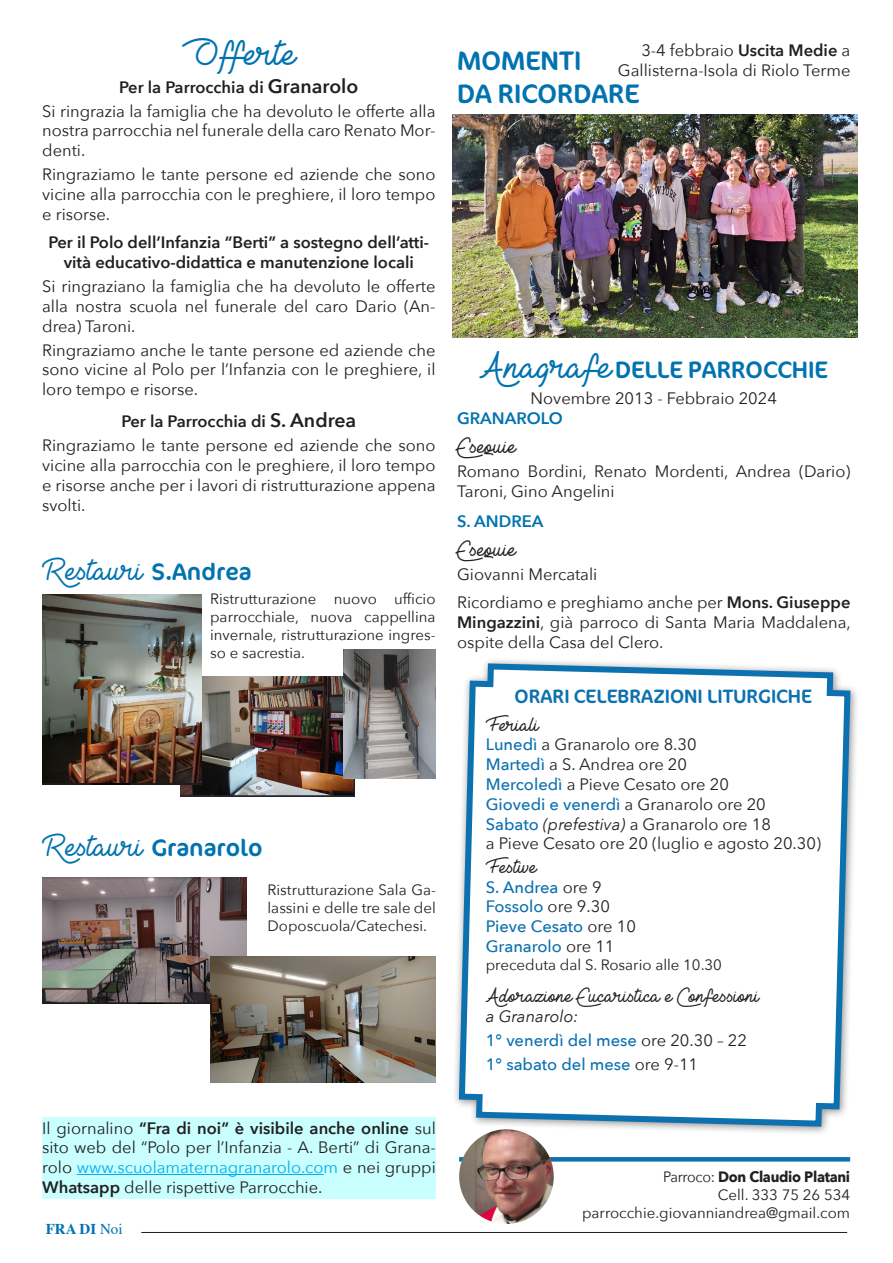
<style>
.page{position:relative;width:893px;height:1263px;background:#fff}
.page>*{position:absolute;margin:0;border:0;box-sizing:border-box;transform-origin:0 0}
.t1{font:36px "Lieto Me";color:#0073af}
.t2{font:30px "Lieto Me";color:#0073af}
.t3{font:27px "Cocon";color:#0073af}
.t4{font:24px "Cocon";color:#0073af}
.t5{font:21px "Lieto Me";color:#231f20}
.t6{font:19.5px "Lieto Me";color:#231f20}
.t7{font:19.5px "Cocon";color:#0d71af}
.t8{font:16.5px/19.8px "Avenir Next";color:#231f20;text-align:justify}
.t9{font:600 16.5px/19.8px "Avenir Next";color:#231f20;text-align:center}
.t10{font:500 16.5px "Avenir Next";color:#0d71af}
.t11{font:600 16.5px "Avenir Next";color:#0073af}
.t12{font:italic 16.5px "Avenir Next";color:#231f20}
.t13{font:15px/18px "Avenir Next";color:#231f20;text-align:justify}
.t14{font:700 15px "Avenir Next";letter-spacing:-.02em;color:#231f20;scale:.95 1}
.t15{font:700 15px "Times";color:#0073af}
.s1{font-size:19.5px}
.s2{font-family:"Cocon";font-size:24px}
.s3{font-family:"Lieto Me";font-size:30px}
.s4{font-weight:600}
.s5{color:#00aeef}
.s6{font-weight:400}
.s7{font-family:"Lieto Me";font-size:36px}
.s8{font-weight:500;color:#0d71af}
.s9{font-weight:400;color:#231f20}
.s10{font-style:italic}
</style>
<div class="page">
<svg style="left:459px;top:1157px;width:391px;height:4px"></svg>
<hr style="left:141px;top:1232px;width:706px;height:1px;background:#231f20">
<img style="left:459px;top:1129px;width:95px;height:95px;border-radius:47px">
<div style="left:453px;top:657px;width:407px;height:479px;background:#231f20;opacity:.5"></div>
<svg style="left:456px;top:660px;width:397px;height:470px"></svg>
<img style="left:180px;top:676px;width:175px;height:120px">
<img style="left:43px;top:595px;width:158px;height:190px">
<img style="left:343px;top:649px;width:93px;height:129px">
<img style="left:42px;top:877px;width:205px;height:126px">
<img style="left:210px;top:956px;width:226px;height:126px">
<img style="left:453px;top:114px;width:404px;height:224px">
<div style="left:42px;top:1117px;width:394px;height:82px;background:#c9ffff"></div>
<hr style="left:77px;top:1174px;width:247px;height:1px;background:#00aeef">
<p class="t1" style="left:182px;top:31px;width:115px">Offerte</p>
<p class="t9" style="left:119px;top:76px;width:241px">Per la Parrocchia di <span class="s1">Granarolo</span></p>
<p class="t8" style="left:42px;top:100px;width:395px">Si ringrazia la famiglia che ha devoluto le offerte alla nostra parrocchia nel funerale della caro Renato Mor&shy;denti.</p>
<p class="t8" style="left:42px;top:164px;width:395px">Ringraziamo le tante persone ed aziende che sono vicine alla parrocchia con le preghiere, il loro tempo e risorse.</p>
<p class="t9" style="left:48px;top:232px;width:382px">Per il Polo dell’Infanzia “Berti” a sostegno dell’atti&shy;vità educativo-didattica e manutenzione locali</p>
<p class="t8" style="left:42px;top:276px;width:395px">Si ringraziano la famiglia che ha devoluto le offerte alla nostra scuola nel funerale del caro Dario (An&shy;drea) Taroni.</p>
<p class="t8" style="left:42px;top:339px;width:395px">Ringraziamo anche le tante persone ed aziende che sono vicine al Polo per l’Infanzia con le preghiere, il loro tempo e risorse.</p>
<p class="t9" style="left:121px;top:411px;width:236px">Per la Parrocchia di <span class="s1">S. Andrea</span></p>
<p class="t8" style="left:42px;top:435px;width:395px">Ringraziamo le tante persone ed aziende che sono vicine alla parrocchia con le preghiere, il loro tempo e risorse anche per i lavori di ristrutturazione appena svolti.</p>
<p class="t2" style="left:42px;top:553px;width:211px">Restauri <span class="s2">S.Andrea</span></p>
<p class="t13" style="left:210px;top:589px;width:227px">Ristrutturazione nuovo ufficio parrocchiale, nuova cappellina invernale, ristrutturazione ingres&shy;so e sacrestia.</p>
<p class="t4" style="left:42px;top:834px;width:222px"><span class="s3">Restauri</span> Granarolo</p>
<p class="t13" style="left:268px;top:880px;width:170px">Ristrutturazione Sala Ga&shy;lassini e delle tre sale del Doposcuola/Catechesi.</p>
<p class="t8" style="left:42px;top:1117px;width:395px">Il giornalino <span class="s4">“Fra di noi” è visibile anche online</span> sul sito web del “Polo per l’Infanzia - A. Berti” di Grana&shy;rolo <span class="s5">www.scuolamaternagranarolo.com</span> e nei gruppi <span class="s4">Whatsapp</span> delle rispettive Parrocchie.</p>
<p class="t15" style="left:46px;top:1215px;width:78px">FRA DI <span class="s6">Noi</span></p>
<p class="t8" style="left:641px;top:40px;width:211px">3-4 febbraio <span class="s4">Uscita Medie</span> a</p>
<p class="t3" style="left:457px;top:45px;width:126px">MOMENTI</p>
<p class="t8" style="left:618px;top:60px;width:234px">Gallisterna-Isola di Riolo Terme</p>
<p class="t3" style="left:457px;top:78px;width:184px">DA RICORDARE</p>
<p class="t4" style="left:480px;top:356px;width:350px"><span class="s7">Anagrafe</span>DELLE PARROCCHIE</p>
<p class="t8" style="left:531px;top:388px;width:248px">Novembre 2013 - Febbraio 2024</p>
<p class="t11" style="left:457px;top:404px;width:107px">GRANAROLO</p>
<p class="t5" style="left:457px;top:434px;width:60px">Esequie</p>
<p class="t8" style="left:457px;top:461px;width:395px">Romano Bordini, Renato Mordenti, Andrea (Dario)<br>Taroni, Gino Angelini</p>
<p class="t11" style="left:457px;top:507px;width:88px">S. ANDREA</p>
<p class="t5" style="left:457px;top:536px;width:60px">Esequie</p>
<p class="t8" style="left:457px;top:564px;width:142px">Giovanni Mercatali</p>
<p class="t8" style="left:457px;top:592px;width:395px">Ricordiamo e preghiamo anche per <span class="s4">Mons. Giuseppe Mingazzini</span>, già parroco di Santa Maria Maddalena, ospite della Casa del Clero.</p>
<p class="t7" style="left:515px;top:685px;width:299px">ORARI CELEBRAZIONI LITURGICHE</p>
<p class="t6" style="left:486px;top:712px;width:54px">Feriali</p>
<p class="t8" style="left:486px;top:734px;width:212px"><span class="s8">Lunedì</span> a Granarolo ore 8.30</p>
<p class="t8" style="left:486px;top:754px;width:203px"><span class="s8">Martedì</span> a S. Andrea ore 20</p>
<p class="t8" style="left:486px;top:774px;width:245px"><span class="s8">Mercoledì</span> a Pieve Cesato ore 20</p>
<p class="t10" style="left:486px;top:790px;width:282px">Giovedi e venerdì <span class="s9">a Granarolo ore 20</span></p>
<p class="t8" style="left:486px;top:813px;width:287px"><span class="s8">Sabato</span> <span class="s10">(prefestiva)</span> a Granarolo ore 18</p>
<p class="t8" style="left:486px;top:833px;width:337px">a Pieve Cesato ore 20 (luglio e agosto 20.30)</p>
<p class="t6" style="left:486px;top:855px;width:52px">Festive</p>
<p class="t10" style="left:486px;top:873px;width:117px">S. Andrea <span class="s9">ore 9</span></p>
<p class="t10" style="left:486px;top:893px;width:126px">Fossolo <span class="s9">ore 9.30</span></p>
<p class="t10" style="left:486px;top:912px;width:152px">Pieve Cesato <span class="s9">ore 10</span></p>
<p class="t10" style="left:486px;top:932px;width:130px">Granarolo <span class="s9">ore 11</span></p>
<p class="t13" style="left:486px;top:955px;width:238px">preceduta dal S. Rosario alle 10.30</p>
<p class="t6" style="left:486px;top:984px;width:275px">Adorazione Eucaristica e Confessioni</p>
<p class="t12" style="left:486px;top:1002px;width:94px">a Granarolo:</p>
<p class="t10" style="left:486px;top:1026px;width:263px">1° venerdì del mese <span class="s9">ore 20.30 – 22</span></p>
<p class="t10" style="left:486px;top:1050px;width:214px">1° sabato del mese <span class="s9">ore 9-11</span></p>
<p class="t14" style="left:663px;top:1163px;width:198px"><span class="s6">Parroco:</span> Don Claudio Platani</p>
<p class="t13" style="left:718px;top:1185px;width:134px">Cell. 333 75 26 534</p>
<p class="t13" style="left:582px;top:1203px;width:270px">parrocchie.giovanniandrea@gmail.com</p>
</div>
